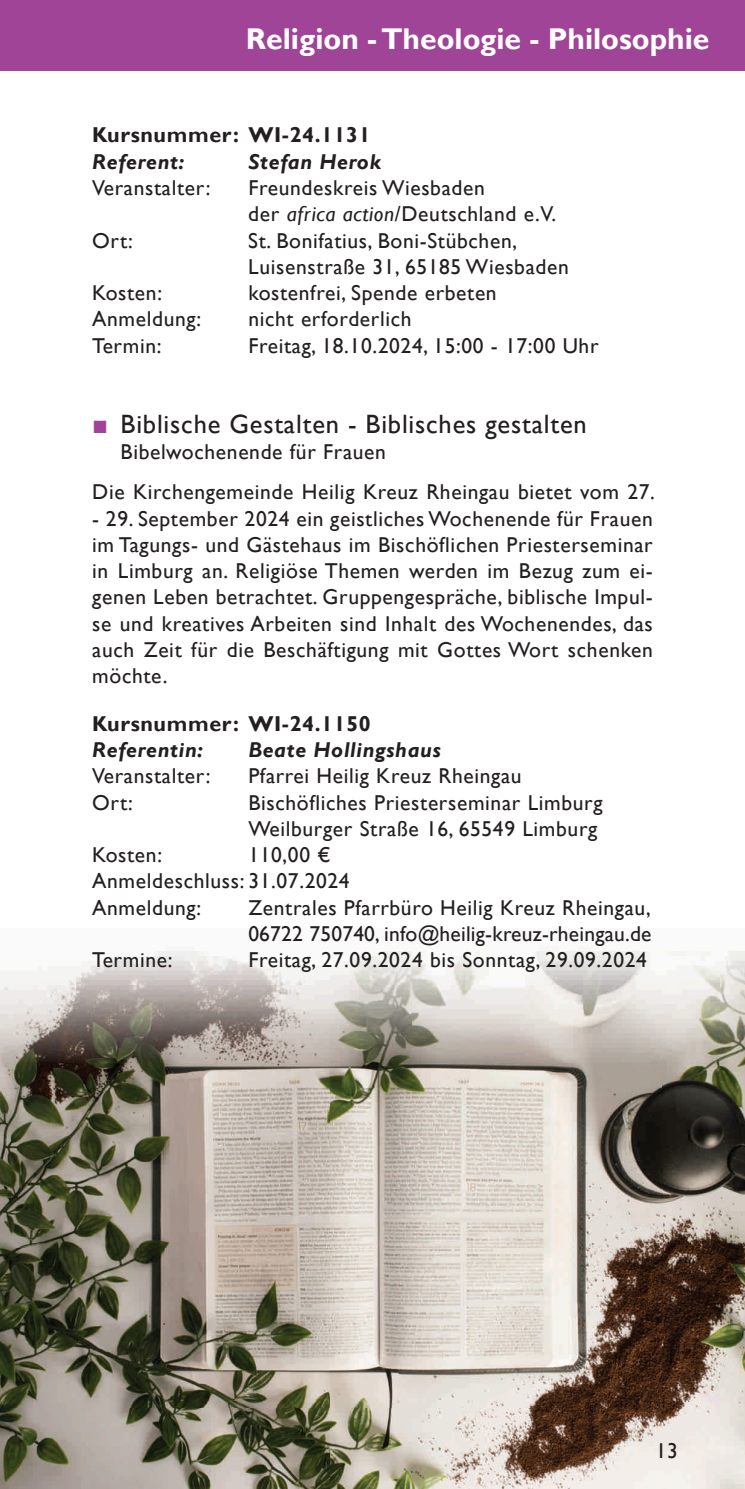
<style>
.page{position:relative;width:745px;height:1489px;background:#fff}
.page>*{position:absolute;margin:0;border:0;box-sizing:border-box;transform-origin:0 0}
.t1{font:700 30px "Gill Sans";color:#fff}
.t2{font:26.5px "Gill Sans";letter-spacing:.03em;color:#231f20}
.t3{font:21.5px/26.2px "Gill Sans";letter-spacing:.03em;color:#231f20}
.t4{font:21.5px/26.2px "Gill Sans";letter-spacing:.01em;color:#231f20}
.t5{font:italic 700 21.5px "Gill Sans";letter-spacing:.03em;color:#231f20}
.t6{font:700 21.5px "Gill Sans";letter-spacing:.03em;color:#231f20}
.s1{font-style:italic}
.s2{font-family:"Arial";color:#9f4496}
</style>
<div class="page">
<img style="left:0;top:946px;width:744px;height:542px">
<div style="left:0;top:0;width:744px;height:71px;background:#9f4496"></div>
<h1 class="t1" style="left:246px;top:21px;width:465px">Religion - Theologie - Philosophie</h1>
<p class="t6" style="left:92px;top:122px;width:280px">Kursnummer: WI-24.1131</p>
<p class="t5" style="left:92px;top:149px;width:94px">Referent:</p>
<p class="t5" style="left:248px;top:149px;width:134px">Stefan Herok</p>
<p class="t3" style="left:92px;top:175px;width:120px">Veranstalter:</p>
<p class="t3" style="left:248px;top:175px;width:309px">Freundeskreis Wiesbaden<br>der <span class="s1">africa action</span>/Deutschland e.V.</p>
<p class="t3" style="left:92px;top:227px;width:42px">Ort:</p>
<p class="t3" style="left:248px;top:227px;width:322px">St. Bonifatius, Boni-Stübchen,<br>Luisenstraße 31, 65185 Wiesbaden</p>
<p class="t3" style="left:92px;top:280px;width:71px">Kosten:</p>
<p class="t3" style="left:248px;top:280px;width:250px">kostenfrei, Spende erbeten</p>
<p class="t3" style="left:92px;top:306px;width:110px">Anmeldung:</p>
<p class="t3" style="left:248px;top:306px;width:165px">nicht erforderlich</p>
<p class="t3" style="left:92px;top:332px;width:71px">Termin:</p>
<p class="t3" style="left:248px;top:332px;width:351px">Freitag, 18.10.2024, 15:00 - 17:00 Uhr</p>
<p class="t2" style="left:92px;top:408px;width:495px"><span class="s2">■</span> Biblische Gestalten - Biblisches gestalten</p>
<p class="t3" style="left:92px;top:432px;width:564px;line-height:40.5px;text-indent:28px">Bibelwochenende für Frauen<br>Die Kirchengemeinde Heilig Kreuz Rheingau bietet vom 27.</p>
<p class="t3" style="left:92px;top:505px;width:561px;text-align:justify">- 29. September 2024 ein geistliches Wochenende für Frauen im Tagungs- und Gästehaus im Bischöflichen Priesterseminar in Limburg an. Religiöse Themen werden im Bezug zum ei&shy;genen Leben betrachtet. Gruppengespräche, biblische Impul&shy;se und kreatives Arbeiten sind Inhalt des Wochenendes, das auch Zeit für die Beschäftigung mit Gottes Wort schenken möchte.</p>
<p class="t6" style="left:92px;top:710px;width:280px">Kursnummer: WI-24.1150</p>
<p class="t5" style="left:92px;top:737px;width:112px">Referentin:</p>
<p class="t5" style="left:248px;top:737px;width:194px">Beate Hollingshaus</p>
<p class="t3" style="left:92px;top:763px;width:120px">Veranstalter:</p>
<p class="t3" style="left:248px;top:763px;width:274px">Pfarrei Heilig Kreuz Rheingau</p>
<p class="t3" style="left:92px;top:789px;width:42px">Ort:</p>
<p class="t3" style="left:248px;top:789px;width:355px">Bischöfliches Priesterseminar Limburg<br>Weilburger Straße 16, 65549 Limburg</p>
<p class="t3" style="left:92px;top:842px;width:71px">Kosten:</p>
<p class="t3" style="left:92px;top:842px;width:259px;text-indent:156px">110,00 €<br>Anmeldeschluss: 31.07.2024<br>Anmeldung:</p>
<p class="t4" style="left:248px;top:894px;width:404px">Zentrales Pfarrbüro Heilig Kreuz Rheingau,<br>06722 750740, info@heilig-kreuz-rheingau.de</p>
<p class="t3" style="left:92px;top:947px;width:82px">Termine:</p>
<p class="t3" style="left:248px;top:947px;width:400px">Freitag, 27.09.2024 bis Sonntag, 29.09.2024</p>
<p class="t3" style="left:655px;top:1437px;width:24px">13</p>
</div>
